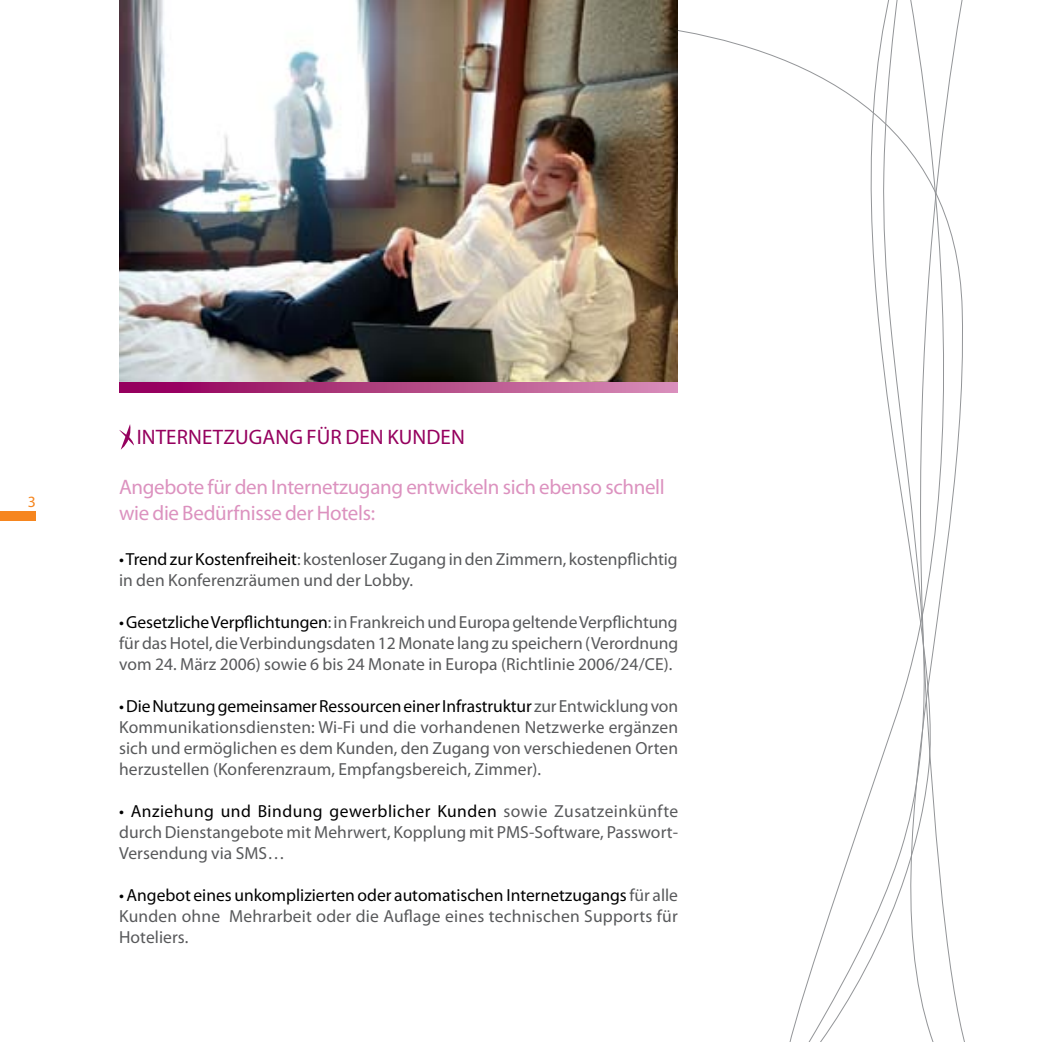
<style>
.page{position:relative;width:1042px;height:1042px;background:#fff}
.page>*{position:absolute;margin:0;border:0;box-sizing:border-box;transform-origin:0 0}
.t1{font:21px/25.2px "Myriad Pro";letter-spacing:-.015em;color:#dc92bf}
.t2{font:21px "Myriad Pro";letter-spacing:.005em;color:#95005e}
.t3{font:17.5px/21px "Myriad Pro";letter-spacing:.005em;color:#58595b;text-align:justify}
.t4{font:15.75px "Myriad Pro";color:#f6861f}
.s1{color:#000}
</style>
<div class="page">
<div style="left:0;top:511px;width:36px;height:10px;background:#f6861f"></div>
<svg style="left:119px;top:424px;width:15px;height:25px"></svg>
<img style="left:119px;top:0;width:559px;height:382px">
<svg style="left:119px;top:382px;width:559px;height:10px;background:#b24485"></svg>
<svg style="left:786px;top:0;width:109px;height:1042px"></svg>
<svg style="left:895px;top:0;width:70px;height:1042px"></svg>
<p class="t4" style="left:28px;top:492px;width:10px">3</p>
<p class="t2" style="left:137px;top:424px;width:326px">INTERN ETZUGANG FÜR DEN KUNDEN</p>
<p class="t1" style="left:119px;top:474px;width:547px">Angebote für den I nternetzugang entwickeln sich ebenso schnell wie die Bedürfnisse der Hotels:</p>
<p class="t3" style="left:119px;top:548px;width:560px"><span class="s1">• Trend zur Kostenfreiheit</span>: kostenloser Zugang in den Zimmern, kostenpflichtig in den Konferenzräumen und der Lobby.</p>
<p class="t3" style="left:119px;top:611px;width:561px"><span class="s1">• Gesetzliche Verpflichtungen</span>: in Frankreich und Europa geltende Verpflichtung für das Hotel, die Verbindungsdaten 12 Monate lang zu speichern (Verordnung vom 24. März 2006) sowie 6 bis 24 Monate in Europa (Richtlinie 2006/24/CE).</p>
<p class="t3" style="left:119px;top:695px;width:560px"><span class="s1">• Die Nutzung gemeinsamer Ressourcen einer I nfrastruktur</span> zur Entwicklung von Kommunikationsdiensten: Wi-Fi und die vorhandenen Netzwerke ergänzen sich und ermöglichen es dem Kunden, den Zugang von verschiedenen Orten herzustellen (Konferenzraum, Empfangsbereich, Zimmer).</p>
<p class="t3" style="left:119px;top:800px;width:561px"><span class="s1">• Anziehung und Bindung gewerblicher Kunden</span> sowie Zusatzeinkünfte durch Dienstangebote mit Mehrwert, Kopplung mit PMS-Software, Passwort-Versendung via SMS…</p>
<p class="t3" style="left:119px;top:884px;width:560px"><span class="s1">• Angebot eines unkomplizierten oder automatischen I nternetzugangs</span> für alle Kunden ohne Mehrarbeit oder die Auflage eines technischen Supports für Hoteliers.</p>
</div>
